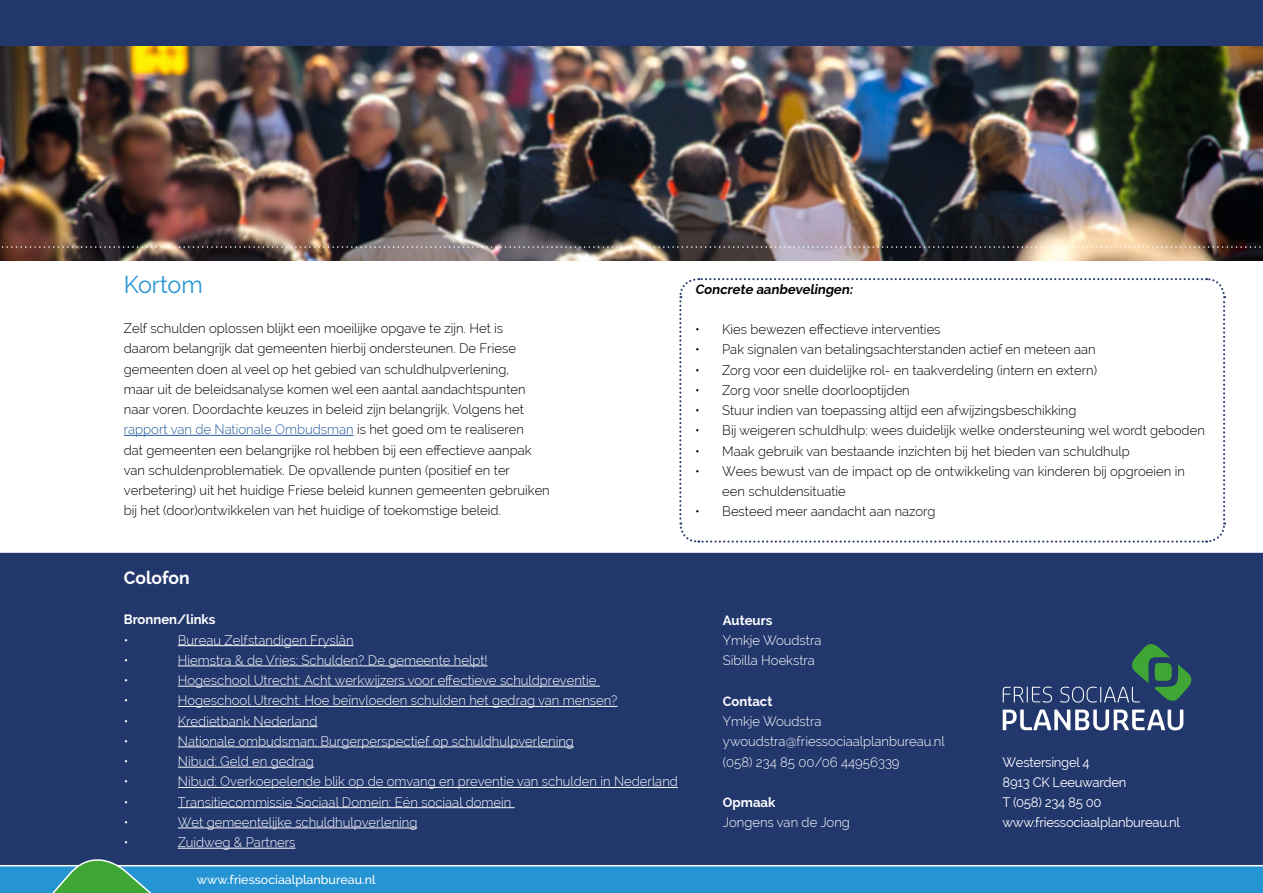
<style>
.page{position:relative;width:1263px;height:893px;background:#fff}
.page>*{position:absolute;margin:0;border:0;box-sizing:border-box;transform-origin:0 0}
.t1{font:24px "Raleway";color:#2594d2}
.t2{font:700 18px "Raleway";letter-spacing:-.005em;color:#fff}
.t3{font:300 13.5px/20.2px "Raleway";color:#000}
.t4{font:300 13.5px/20.2px "Raleway";color:#fff}
.t5{font:13.5px/20.2px "Raleway";letter-spacing:-.02em;color:#fff}
.t6{font:700 13.5px "Raleway";color:#fff}
.t7{font:700 13.5px "Raleway";color:#000}
.t8{font:500 12.45px "Raleway";color:#fff}
.s1{color:#275b9b}
</style>
<div class="page">
<div style="left:0;top:553px;width:1263px;height:292px;background:#22376c"></div>
<svg style="left:0;top:845px;width:1263px;height:48px;background:#2b71a4"></svg>
<div style="left:0;top:0;width:1263px;height:47px;background:#22376c"></div>
<hr style="left:178px;top:645px;width:175px;height:1px;background:#fff">
<hr style="left:178px;top:666px;width:310px;height:1px;background:#fff">
<hr style="left:178px;top:686px;width:422px;height:1px;background:#fff">
<hr style="left:178px;top:706px;width:439px;height:1px;background:#fff">
<hr style="left:178px;top:726px;width:139px;height:1px;background:#fff">
<hr style="left:178px;top:747px;width:396px;height:1px;background:#fff">
<hr style="left:178px;top:767px;width:136px;height:1px;background:#fff">
<hr style="left:178px;top:787px;width:500px;height:1px;background:#fff">
<hr style="left:178px;top:807px;width:337px;height:1px;background:#fff">
<hr style="left:178px;top:828px;width:239px;height:1px;background:#fff">
<hr style="left:178px;top:848px;width:117px;height:1px;background:#fff">
<img style="left:0;top:47px;width:1263px;height:214px">
<hr style="left:124px;top:435px;width:230px;height:1px;background:#275b9b">
<img style="left:0;top:246px;width:1263px;height:2px">
<svg style="left:679px;top:278px;width:547px;height:265px"></svg>
<svg style="left:1003px;top:710px;width:180px;height:20px"></svg>
<svg style="left:1003px;top:642px;width:192px;height:62px;background:#2c496a"></svg>
<h1 class="t1" style="left:124px;top:270px;width:80px">Kortom</h1>
<p class="t3" style="left:124px;top:318px;width:427px">Zelf schulden oplossen blijkt een moeilijke opgave te zijn. Het is daarom belangrijk dat gemeenten hierbij ondersteunen. De Friese gemeenten doen al veel op het gebied van schuldhulpverlening,<br>maar uit de beleidsanalyse komen wel een aantal aandachtspunten naar voren. Doordachte keuzes in beleid zijn belangrijk. Volgens het <span class="s1">rapport van de Nationale Ombudsman</span> is het goed om te realiseren<br>dat gemeenten een belangrijke rol hebben bij een effectieve aanpak van schuldenproblematiek. De opvallende punten (positief en ter verbetering) uit het huidige Friese beleid kunnen gemeenten gebruiken bij het (door)ontwikkelen van het huidige of toekomstige beleid.</p>
<p class="t7" style="left:695px;top:281px;width:161px">Concrete aanbevelingen:</p>
<p class="t3" style="left:695px;top:319px;width:247px">• Kies bewezen effectieve interventies</p>
<p class="t3" style="left:695px;top:339px;width:402px">• Pak signalen van betalingsachterstanden actief en meteen aan</p>
<p class="t3" style="left:695px;top:360px;width:403px">• Zorg voor een duidelijke rol- en taakverdeling (intern en extern)</p>
<p class="t3" style="left:695px;top:380px;width:216px">• Zorg voor snelle doorlooptijden</p>
<p class="t3" style="left:695px;top:400px;width:383px">• Stuur indien van toepassing altijd een afwijzingsbeschikking</p>
<p class="t3" style="left:695px;top:420px;width:511px">• Bij weigeren schuldhulp: wees duidelijk welke ondersteuning wel wordt geboden</p>
<p class="t3" style="left:695px;top:441px;width:436px">• Maak gebruik van bestaande inzichten bij het bieden van schuldhulp</p>
<p class="t3" style="left:722px;top:461px;width:464px;text-indent:-27px">• Wees bewust van de impact op de ontwikkeling van kinderen bij opgroeien in een schuldensituatie</p>
<p class="t3" style="left:695px;top:501px;width:242px">• Besteed meer aandacht aan nazorg</p>
<h2 class="t2" style="left:124px;top:567px;width:67px">Colofon</h2>
<p class="t6" style="left:124px;top:612px;width:93px">Bronnen/links</p>
<p class="t4" style="left:124px;top:630px;width:6px">•</p>
<p class="t4" style="left:178px;top:630px;width:177px">Bureau Zelfstandigen Fryslân</p>
<p class="t4" style="left:124px;top:650px;width:6px">•</p>
<p class="t4" style="left:178px;top:650px;width:311px">Hiemstra &amp; de Vries: Schulden? De gemeente helpt!</p>
<p class="t4" style="left:124px;top:670px;width:6px">•</p>
<p class="t4" style="left:178px;top:670px;width:420px">Hogeschool Utrecht: Acht werkwijzers voor effectieve schuldpreventie</p>
<p class="t4" style="left:124px;top:690px;width:6px">•</p>
<p class="t4" style="left:178px;top:690px;width:441px">Hogeschool Utrecht: Hoe beïnvloeden schulden het gedrag van mensen?</p>
<p class="t4" style="left:124px;top:711px;width:6px">•</p>
<p class="t4" style="left:178px;top:711px;width:141px">Kredietbank Nederland</p>
<p class="t4" style="left:124px;top:731px;width:6px">•</p>
<p class="t4" style="left:178px;top:731px;width:398px">Nationale ombudsman: Burgerperspectief op schuldhulpverlening</p>
<p class="t4" style="left:124px;top:751px;width:6px">•</p>
<p class="t4" style="left:178px;top:751px;width:137px">Nibud: Geld en gedrag</p>
<p class="t4" style="left:124px;top:771px;width:6px">•</p>
<p class="t4" style="left:178px;top:771px;width:501px">Nibud: Overkoepelende blik op de omvang en preventie van schulden in Nederland</p>
<p class="t4" style="left:124px;top:792px;width:6px">•</p>
<p class="t4" style="left:178px;top:792px;width:335px">Transitiecommissie Sociaal Domein: Eén sociaal domein</p>
<p class="t4" style="left:124px;top:812px;width:6px">•</p>
<p class="t4" style="left:178px;top:812px;width:241px">Wet gemeentelijke schuldhulpverlening</p>
<p class="t4" style="left:124px;top:832px;width:6px">•</p>
<p class="t4" style="left:178px;top:832px;width:119px">Zuidweg &amp; Partners</p>
<p class="t8" style="left:197px;top:872px;width:180px">www.friessociaalplanbureau.nl</p>
<p class="t6" style="left:723px;top:612px;width:51px">Auteurs</p>
<p class="t4" style="left:723px;top:630px;width:100px">Ymkje Woudstra<br>Sibilla Hoekstra</p>
<p class="t6" style="left:723px;top:693px;width:51px">Contact</p>
<p class="t4" style="left:723px;top:711px;width:223px">Ymkje Woudstra ywoudstra@friessociaalplanbureau.nl (058) 234 85 00/06 44956339</p>
<p class="t6" style="left:723px;top:795px;width:54px">Opmaak</p>
<p class="t4" style="left:723px;top:812px;width:128px">Jongens van de Jong</p>
<p class="t5" style="left:1002px;top:752px;width:179px">Westersingel 4<br>8913 CK Leeuwarden<br>T (058) 234 85 00 www.friessociaalplanbureau.nl</p>
</div>
